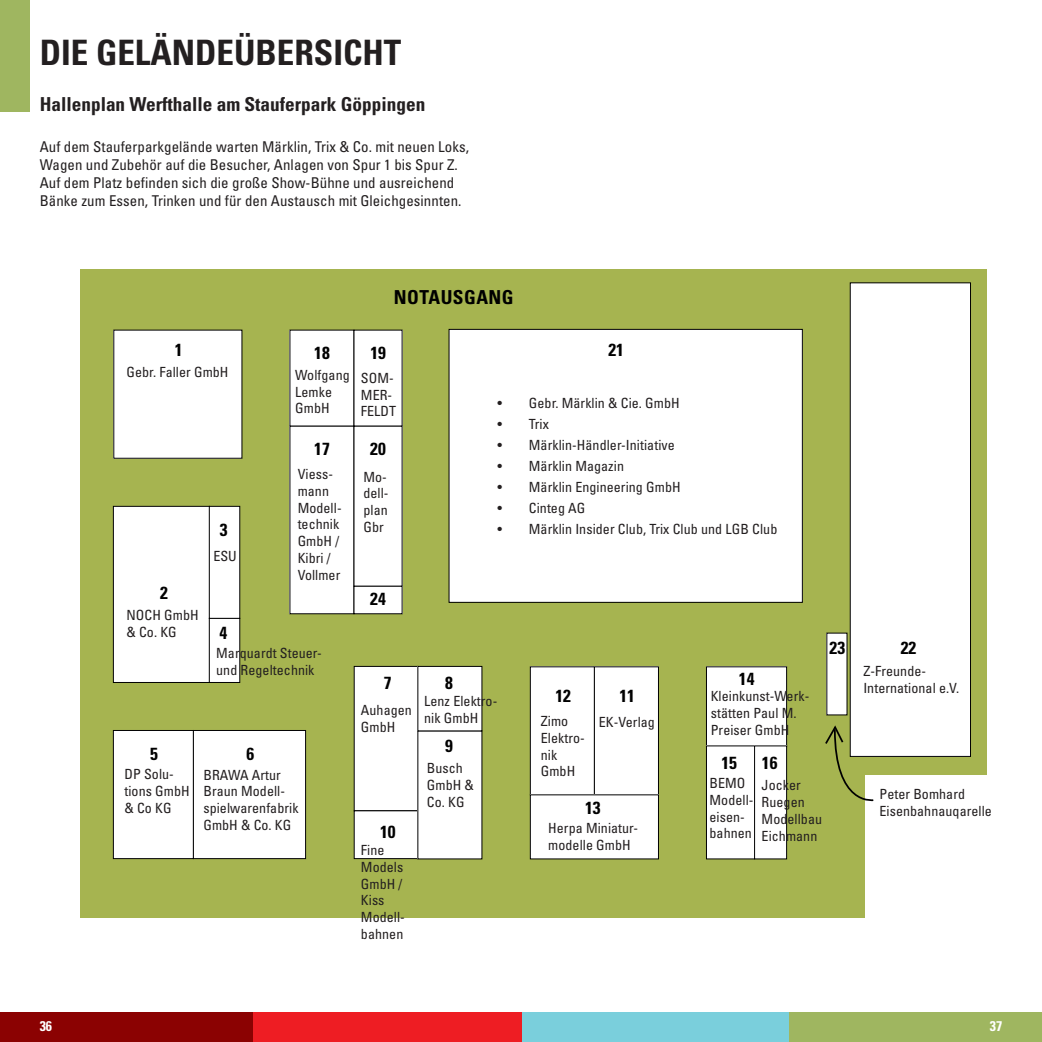
<style>
.page{position:relative;width:1042px;height:1042px;background:#fff}
.page>*{position:absolute;margin:0;border:0;box-sizing:border-box;transform-origin:0 0}
.t1{font:700 condensed 35px "Univers LT Std";color:#231f20}
.t2{font:700 condensed 19.25px "Univers LT Std";color:#231f20}
.t3{font:700 condensed 19.25px "Univers LT Std";letter-spacing:.025em;color:#000}
.t4{font:700 condensed 17.5px "Univers LT Std";color:#000}
.t5{font:condensed 14.88px/17.8px "Univers LT Std";letter-spacing:.005em;color:#231f20}
.t6{font:condensed 14px/16.8px "Univers LT Std";letter-spacing:.005em;color:#231f20}
.t7{font:700 condensed 14px "Univers LT Std";color:#fff}
</style>
<div class="page">
<div style="left:0;top:1012px;width:254px;height:30px;background:#8b0202"></div>
<div style="left:254px;top:1012px;width:268px;height:30px;background:#ee1d23"></div>
<div style="left:522px;top:1012px;width:267px;height:30px;background:#7acfdc"></div>
<div style="left:789px;top:1012px;width:253px;height:30px;background:#9fb660"></div>
<div style="left:81px;top:269px;width:783px;height:648px;background:#a6b450"></div>
<div style="left:850px;top:269px;width:136px;height:505px;background:#a6b450"></div>
<div style="left:114px;top:330px;width:128px;height:128px;background:#fff"></div>
<div style="left:449px;top:329px;width:353px;height:273px;background:#fff"></div>
<div style="left:290px;top:330px;width:64px;height:96px;background:#fff"></div>
<div style="left:354px;top:330px;width:48px;height:96px;background:#fff"></div>
<div style="left:290px;top:426px;width:64px;height:188px;background:#fff"></div>
<div style="left:354px;top:426px;width:48px;height:160px;background:#fff"></div>
<div style="left:113px;top:506px;width:96px;height:176px;background:#fff"></div>
<div style="left:113px;top:506px;width:97px;height:177px;border:1px solid #000"></div>
<div style="left:209px;top:506px;width:31px;height:112px;background:#fff"></div>
<div style="left:209px;top:506px;width:31px;height:112px;border:1px solid #000"></div>
<div style="left:209px;top:618px;width:31px;height:64px;background:#fff"></div>
<div style="left:209px;top:618px;width:31px;height:65px;border:1px solid #000"></div>
<div style="left:113px;top:730px;width:80px;height:128px;background:#fff"></div>
<div style="left:113px;top:730px;width:81px;height:129px;border:1px solid #000"></div>
<div style="left:193px;top:730px;width:113px;height:128px;background:#fff"></div>
<div style="left:193px;top:730px;width:113px;height:129px;border:1px solid #000"></div>
<div style="left:354px;top:666px;width:64px;height:145px;background:#fff"></div>
<div style="left:354px;top:811px;width:64px;height:47px;background:#fff"></div>
<div style="left:354px;top:810px;width:64px;height:49px;border:1px solid #000"></div>
<div style="left:418px;top:731px;width:64px;height:128px;background:#fff"></div>
<div style="left:418px;top:666px;width:64px;height:65px;background:#fff"></div>
<div style="left:530px;top:667px;width:64px;height:128px;background:#fff"></div>
<div style="left:530px;top:666px;width:64px;height:129px;border:1px solid #000"></div>
<div style="left:594px;top:667px;width:64px;height:128px;background:#fff"></div>
<div style="left:594px;top:666px;width:65px;height:129px;border:1px solid #000"></div>
<div style="left:530px;top:795px;width:128px;height:64px;background:#fff"></div>
<div style="left:530px;top:794px;width:129px;height:65px;border:1px solid #000"></div>
<div style="left:706px;top:667px;width:80px;height:80px;background:#fff"></div>
<div style="left:706px;top:666px;width:81px;height:81px;border:1px solid #000"></div>
<div style="left:706px;top:746px;width:48px;height:113px;background:#fff"></div>
<div style="left:706px;top:746px;width:49px;height:113px;border:1px solid #000"></div>
<div style="left:754px;top:746px;width:32px;height:113px;background:#fff"></div>
<div style="left:754px;top:746px;width:33px;height:113px;border:1px solid #000"></div>
<div style="left:850px;top:283px;width:120px;height:473px;background:#fff"></div>
<div style="left:827px;top:633px;width:20px;height:82px;background:#fff"></div>
<div style="left:354px;top:586px;width:48px;height:28px;background:#fff"></div>
<div style="left:354px;top:586px;width:48px;height:28px;border:1px solid #000"></div>
<div style="left:0;top:0;width:30px;height:111px;background:#9fb660"></div>
<svg style="left:825px;top:723px;width:50px;height:83px"></svg>
<h1 class="t1" style="left:40px;top:31px;width:363px">DIE GELÄNDEÜBERSICHT</h1>
<h2 class="t2" style="left:40px;top:93px;width:387px">Hallenplan Werfthalle am Stauferpark Göppingen</h2>
<p class="t5" style="left:40px;top:138px;width:431px">Auf dem Stauferparkgelände warten Märklin, Trix &amp; Co. mit neuen Loks, Wagen und Zubehör auf die Besucher, Anlagen von Spur 1 bis Spur Z.<br>Auf dem Platz befinden sich die große Show-Bühne und ausreichend Bänke zum Essen, Trinken und für den Austausch mit Gleichgesinnten.</p>
<h2 class="t3" style="left:394px;top:285px;width:121px">NOTAUSGANG</h2>
<p class="t4" style="left:175px;top:339px;width:9px">1</p>
<p class="t4" style="left:314px;top:342px;width:17px">18</p>
<p class="t4" style="left:370px;top:342px;width:17px">19</p>
<p class="t4" style="left:608px;top:339px;width:17px">21</p>
<p class="t6" style="left:126px;top:364px;width:103px">Gebr. Faller GmbH</p>
<p class="t4" style="left:220px;top:519px;width:9px">3</p>
<p class="t4" style="left:160px;top:582px;width:9px">2</p>
<p class="t6" style="left:126px;top:607px;width:74px">NOCH GmbH &amp; Co. KG</p>
<p class="t6" style="left:213px;top:547px;width:25px">ESU</p>
<p class="t4" style="left:219px;top:621px;width:9px">4</p>
<p class="t6" style="left:295px;top:366px;width:56px">Wolfgang<br>Lemke<br>GmbH</p>
<p class="t6" style="left:361px;top:369px;width:37px">SOM-<br>MER-<br>FELDT</p>
<p class="t4" style="left:314px;top:438px;width:17px">17</p>
<p class="t4" style="left:370px;top:438px;width:17px">20</p>
<p class="t6" style="left:298px;top:465px;width:45px">Viess&shy;mann<br>Modell&shy;technik<br>GmbH /<br>Kibri /<br>Vollmer</p>
<p class="t6" style="left:363px;top:468px;width:27px">Mo&shy;dell&shy;plan<br>Gbr</p>
<p class="t4" style="left:370px;top:588px;width:17px">24</p>
<p class="t6" style="left:497px;top:395px;width:184px">• Gebr. Märklin &amp; Cie. GmbH</p>
<p class="t6" style="left:497px;top:416px;width:53px">• Trix</p>
<p class="t6" style="left:497px;top:437px;width:179px">• Märklin-Händler-Initiative</p>
<p class="t6" style="left:497px;top:458px;width:128px">• Märklin Magazin</p>
<p class="t6" style="left:497px;top:479px;width:185px">• Märklin Engineering GmbH</p>
<p class="t6" style="left:497px;top:500px;width:90px">• Cinteg AG</p>
<p class="t6" style="left:497px;top:521px;width:281px">• Märklin Insider Club, Trix Club und LGB Club</p>
<p class="t6" style="left:216px;top:644px;width:107px">Marquardt Steuer&shy;und Regeltechnik</p>
<p class="t4" style="left:739px;top:668px;width:17px">14</p>
<p class="t4" style="left:384px;top:672px;width:9px">7</p>
<p class="t4" style="left:445px;top:672px;width:9px">8</p>
<p class="t4" style="left:555px;top:685px;width:17px">12</p>
<p class="t4" style="left:619px;top:685px;width:17px">11</p>
<p class="t6" style="left:424px;top:692px;width:75px">Lenz Elektro&shy;nik GmbH</p>
<p class="t6" style="left:711px;top:687px;width:100px">Kleinkunst-Werk&shy;stätten Paul M.<br>Preiser GmbH</p>
<p class="t6" style="left:361px;top:701px;width:52px">Auhagen<br>GmbH</p>
<p class="t6" style="left:541px;top:712px;width:46px">Zimo<br>Elektro&shy;nik<br>GmbH</p>
<p class="t6" style="left:599px;top:713px;width:58px">EK-Verlag</p>
<p class="t4" style="left:445px;top:735px;width:9px">9</p>
<p class="t4" style="left:150px;top:743px;width:9px">5</p>
<p class="t4" style="left:247px;top:743px;width:9px">6</p>
<p class="t4" style="left:721px;top:752px;width:17px">15</p>
<p class="t4" style="left:762px;top:752px;width:17px">16</p>
<p class="t6" style="left:124px;top:765px;width:67px">DP Solu&shy;tions GmbH &amp; Co KG</p>
<p class="t6" style="left:427px;top:759px;width:49px">Busch<br>GmbH &amp;<br>Co. KG</p>
<p class="t6" style="left:203px;top:766px;width:97px">BRAWA Artur<br>Braun Modell&shy;spielwarenfabrik<br>GmbH &amp; Co. KG</p>
<p class="t6" style="left:709px;top:774px;width:45px">BEMO<br>Modell&shy;eisen&shy;bahnen</p>
<p class="t6" style="left:761px;top:777px;width:62px">Jocker<br>Ruegen<br>Modellbau<br>Eichmann</p>
<p class="t4" style="left:585px;top:797px;width:17px">13</p>
<p class="t6" style="left:548px;top:819px;width:91px">Herpa Miniatur&shy;modelle GmbH</p>
<p class="t4" style="left:380px;top:820px;width:17px">10</p>
<p class="t6" style="left:361px;top:841px;width:45px">Fine<br>Models<br>GmbH /<br>Kiss<br>Modell&shy;bahnen</p>
<p class="t4" style="left:829px;top:637px;width:17px">23</p>
<p class="t4" style="left:900px;top:637px;width:17px">22</p>
<p class="t6" style="left:863px;top:663px;width:97px">Z-Freunde-<br>International e.V.</p>
<p class="t6" style="left:879px;top:785px;width:114px">Peter Bomhard<br>Eisenbahnauqarelle</p>
<p class="t7" style="left:40px;top:1017px;width:14px">36</p>
<p class="t7" style="left:990px;top:1017px;width:14px">37</p>
</div>
